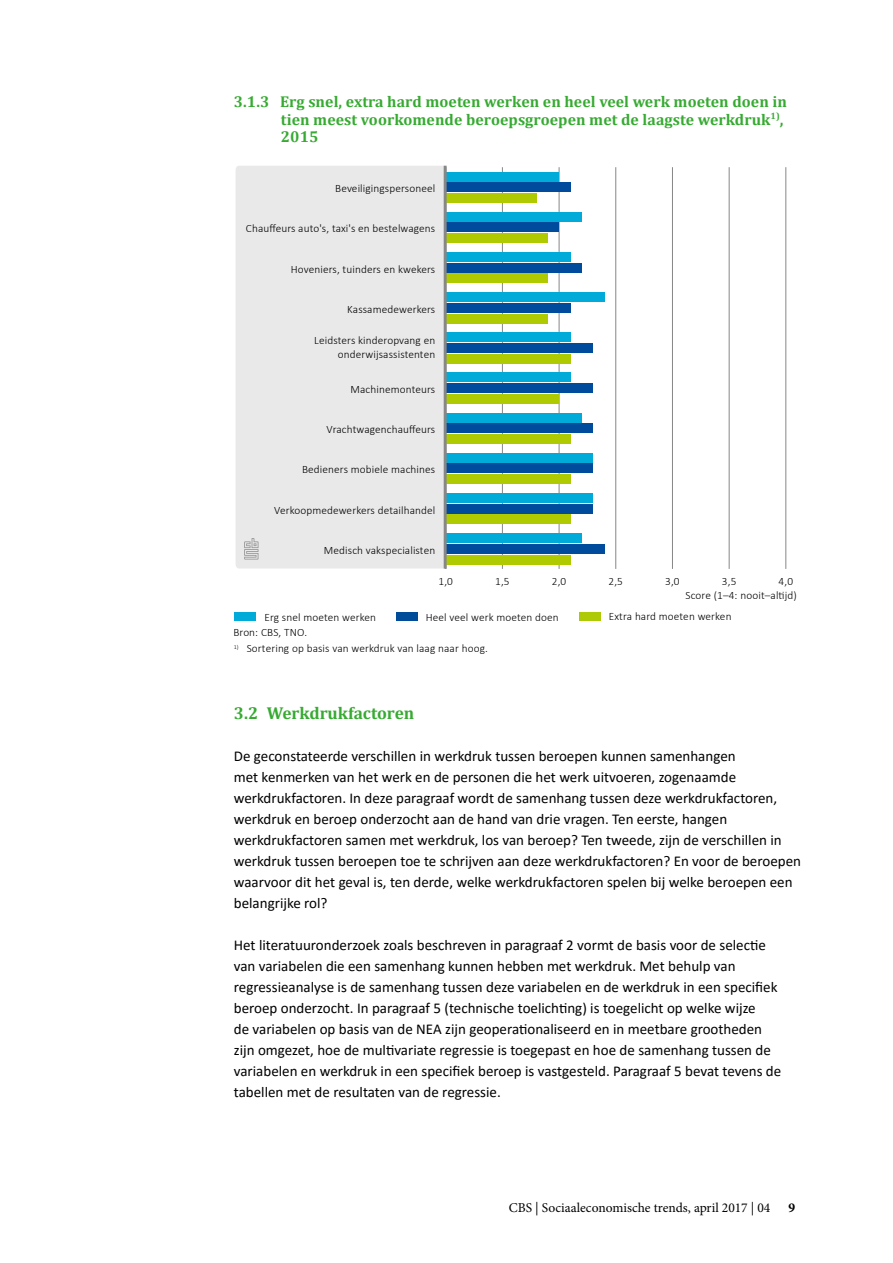
<style>
.page{position:relative;width:893px;height:1263px;background:#fff}
.page>*{position:absolute;margin:0;border:0;box-sizing:border-box;transform-origin:0 0}
.t1{font:700 17.25px "Cambria";color:#37aa32}
.t2{font:700 15.75px/17.2px "Cambria";letter-spacing:.005em;color:#37aa32}
.t3{font:15px/21px "Calibri";color:#000}
.t4{font:13.5px "Minion Pro";color:#000}
.t5{font:700 13.5px "Minion Pro";color:#000}
.t6{font:300 11.25px/13.5px "Calibri";letter-spacing:.01em;color:#000;text-align:right}
</style>
<div class="page">
<div style="left:236px;top:166px;width:208px;height:402px;background:#e9e9e9"></div>
<svg style="left:244px;top:538px;width:14px;height:21px"></svg>
<hr style="left:502px;top:167px;width:1px;height:402px;background:#868786">
<hr style="left:559px;top:167px;width:1px;height:402px;background:#868786">
<hr style="left:615px;top:167px;width:1px;height:402px;background:#868786">
<hr style="left:672px;top:167px;width:1px;height:402px;background:#868786">
<hr style="left:729px;top:167px;width:1px;height:402px;background:#868786">
<hr style="left:786px;top:167px;width:1px;height:402px;background:#868786">
<div style="left:446px;top:193px;width:90px;height:10px;background:#afca00"></div>
<div style="left:446px;top:233px;width:102px;height:10px;background:#afca00"></div>
<div style="left:446px;top:273px;width:102px;height:10px;background:#afca00"></div>
<div style="left:446px;top:314px;width:102px;height:9px;background:#afca00"></div>
<div style="left:446px;top:354px;width:124px;height:9px;background:#afca00"></div>
<div style="left:446px;top:394px;width:113px;height:10px;background:#afca00"></div>
<div style="left:446px;top:434px;width:124px;height:10px;background:#afca00"></div>
<div style="left:446px;top:474px;width:124px;height:10px;background:#afca00"></div>
<div style="left:446px;top:514px;width:124px;height:10px;background:#afca00"></div>
<div style="left:446px;top:555px;width:124px;height:9px;background:#afca00"></div>
<div style="left:446px;top:182px;width:124px;height:10px;background:#004b9c"></div>
<div style="left:446px;top:223px;width:113px;height:9px;background:#004b9c"></div>
<div style="left:446px;top:263px;width:136px;height:9px;background:#004b9c"></div>
<div style="left:446px;top:303px;width:124px;height:10px;background:#004b9c"></div>
<div style="left:446px;top:343px;width:147px;height:10px;background:#004b9c"></div>
<div style="left:446px;top:383px;width:147px;height:10px;background:#004b9c"></div>
<div style="left:446px;top:423px;width:147px;height:10px;background:#004b9c"></div>
<div style="left:446px;top:464px;width:147px;height:9px;background:#004b9c"></div>
<div style="left:446px;top:504px;width:147px;height:9px;background:#004b9c"></div>
<div style="left:446px;top:544px;width:158px;height:10px;background:#004b9c"></div>
<div style="left:446px;top:172px;width:113px;height:9px;background:#00abd9"></div>
<div style="left:446px;top:212px;width:136px;height:10px;background:#00abd9"></div>
<div style="left:446px;top:252px;width:124px;height:10px;background:#00abd9"></div>
<div style="left:446px;top:292px;width:158px;height:10px;background:#00abd9"></div>
<div style="left:446px;top:332px;width:124px;height:10px;background:#00abd9"></div>
<div style="left:446px;top:373px;width:124px;height:9px;background:#00abd9"></div>
<div style="left:446px;top:413px;width:136px;height:9px;background:#00abd9"></div>
<div style="left:446px;top:453px;width:147px;height:10px;background:#00abd9"></div>
<div style="left:446px;top:493px;width:147px;height:10px;background:#00abd9"></div>
<div style="left:446px;top:533px;width:136px;height:10px;background:#00abd9"></div>
<div style="left:580px;top:612px;width:21px;height:9px;background:#aeca07"></div>
<div style="left:397px;top:612px;width:21px;height:9px;background:#004c9b"></div>
<div style="left:235px;top:612px;width:21px;height:9px;background:#00abda"></div>
<hr style="left:444px;top:166px;width:3px;height:403px;background:#868786">
<p class="t2" style="left:281px;top:93px;width:508px;text-indent:-47px">3.1.3 Erg snel, extra hard moeten werken en heel veel werk moeten doen in tien meest voorkomende beroepsgroepen met de laagste werkdruk<sup>1)</sup>,<br>2015</p>
<p class="t6" style="left:335px;top:182px;width:102px">Beveiligingspersoneel</p>
<p class="t6" style="left:246px;top:222px;width:191px">Chauffeurs auto's, taxi's en bestelwagens</p>
<p class="t6" style="left:291px;top:262px;width:146px">Hoveniers, tuinders en kwekers</p>
<p class="t6" style="left:347px;top:302px;width:89px">Kassamedewerkers</p>
<p class="t6" style="left:314px;top:333px;width:122px">Leidsters kinderopvang en onderwijsassistenten</p>
<p class="t6" style="left:350px;top:382px;width:86px">Machinemonteurs</p>
<p class="t6" style="left:327px;top:423px;width:110px">Vrachtwagenchauffeurs</p>
<p class="t6" style="left:302px;top:463px;width:135px">Bedieners mobiele machines</p>
<p class="t6" style="left:274px;top:503px;width:163px">Verkoopmedewerkers detailhandel</p>
<p class="t6" style="left:324px;top:543px;width:113px">Medisch vakspecialisten</p>
<p class="t6" style="left:438px;top:574px;width:16px">1,0</p>
<p class="t6" style="left:495px;top:574px;width:16px">1,5</p>
<p class="t6" style="left:552px;top:574px;width:16px">2,0</p>
<p class="t6" style="left:609px;top:574px;width:16px">2,5</p>
<p class="t6" style="left:665px;top:574px;width:16px">3,0</p>
<p class="t6" style="left:722px;top:574px;width:16px">3,5</p>
<p class="t6" style="left:779px;top:574px;width:16px">4,0</p>
<p class="t6" style="left:685px;top:589px;width:113px">Score (1–4: nooit–altijd)</p>
<p class="t6" style="left:264px;top:610px;width:113px">Erg snel moeten werken</p>
<p class="t6" style="left:426px;top:610px;width:135px">Heel veel werk moeten doen</p>
<p class="t6" style="left:609px;top:610px;width:124px">Extra hard moeten werken</p>
<p class="t6" style="left:234px;top:642px;width:255px"><sup>1)</sup> Sortering op basis van werkdruk van laag naar hoog.</p>
<p class="t6" style="left:233px;top:626px;width:75px">Bron: CBS, TNO.</p>
<p class="t1" style="left:234px;top:703px;width:182px">3.2 Werkdrukfactoren</p>
<p class="t3" style="left:234px;top:745px;width:569px">De geconstateerde verschillen in werkdruk tussen beroepen kunnen samenhangen<br>met kenmerken van het werk en de personen die het werk uitvoeren, zogenaamde werkdrukfactoren. In deze paragraaf wordt de samenhang tussen deze werkdrukfactoren, werkdruk en beroep onderzocht aan de hand van drie vragen. Ten eerste, hangen werkdrukfactoren samen met werkdruk, los van beroep? Ten tweede, zijn de verschillen in werkdruk tussen beroepen toe te schrijven aan deze werkdrukfactoren? En voor de beroepen waarvoor dit het geval is, ten derde, welke werkdrukfactoren spelen bij welke beroepen een belangrijke rol?</p>
<p class="t3" style="left:234px;top:934px;width:549px">Het literatuuronderzoek zoals beschreven in paragraaf 2 vormt de basis voor de selectie van variabelen die een samenhang kunnen hebben met werkdruk. Met behulp van regressieanalyse is de samenhang tussen deze variabelen en de werkdruk in een specifiek beroep onderzocht. In paragraaf 5 (technische toelichting) is toegelicht op welke wijze<br>de variabelen op basis van de NEA zijn geoperationaliseerd en in meetbare grootheden zijn omgezet, hoe de multivariate regressie is toegepast en hoe de samenhang tussen de variabelen en werkdruk in een specifiek beroep is vastgesteld. Paragraaf 5 bevat tevens de tabellen met de resultaten van de regressie.</p>
<p class="t4" style="left:509px;top:1198px;width:263px">CBS | Sociaaleconomische trends, april 2017 | 04</p>
<p class="t5" style="left:788px;top:1198px;width:8px">9</p>
</div>
